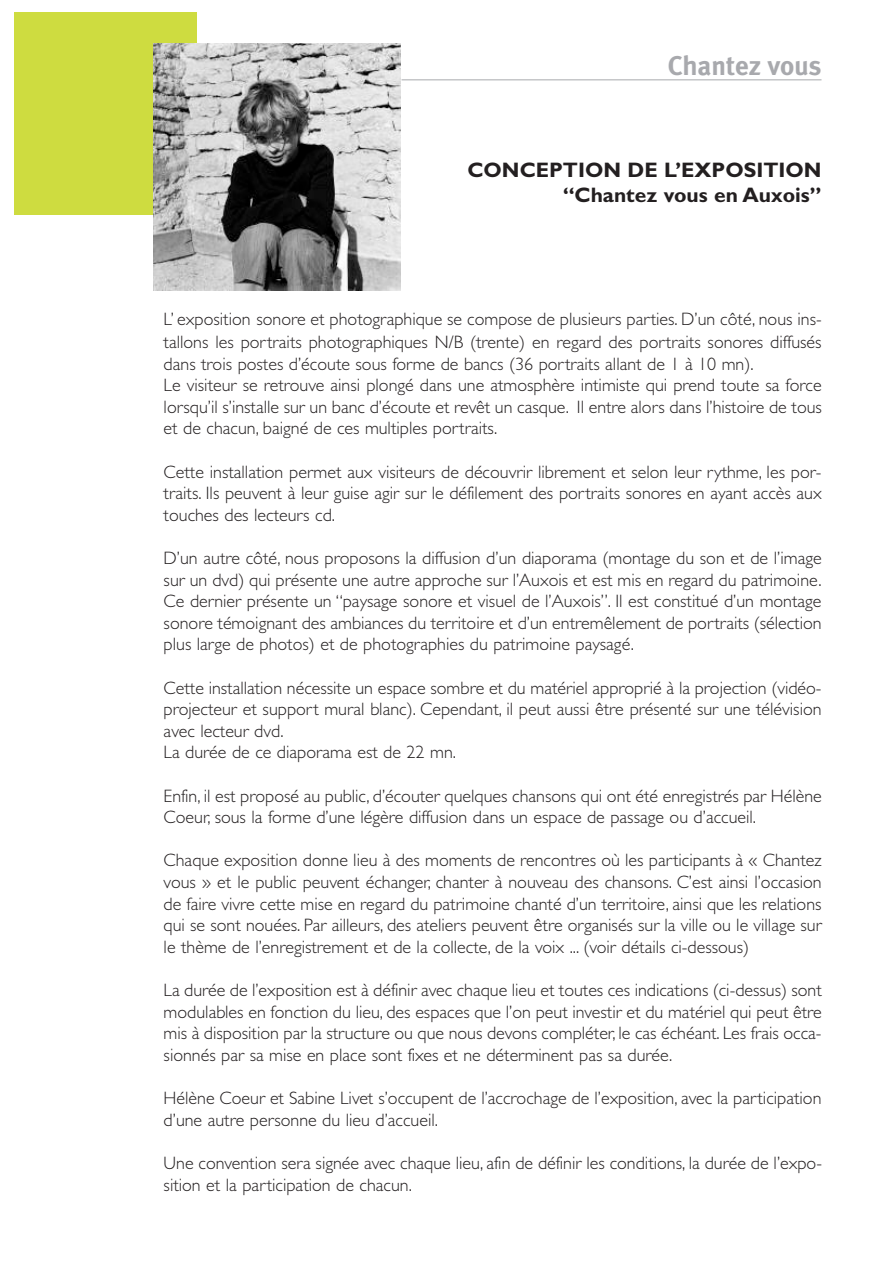
<style>
.page{position:relative;width:893px;height:1263px;background:#fff}
.page>*{position:absolute;margin:0;border:0;box-sizing:border-box;transform-origin:0 0}
.t1{font:700 27px "Meta Plus";color:#a8a9ad}
.t2{font:700 21px/25.2px "Gill Sans Std";color:#231f20;text-align:right}
.t3{font:300 18px/21.6px "Gill Sans Std";color:#231f20}
</style>
<div class="page">
<hr style="left:402px;top:79px;width:419px;height:1px;background:#a8a9ad">
<div style="left:14px;top:13px;width:183px;height:202px;background:#cedc40"></div>
<img style="left:153px;top:44px;width:247px;height:247px">
<h1 class="t1" style="left:668px;top:50px;width:155px">Chantez vous</h1>
<p class="t2" style="left:467px;top:157px;width:356px">CONCEPTION DE L’EXPOSITION “Chantez vous en Auxois”</p>
<p class="t3" style="left:164px;top:308px;width:660px">L’ exposition sonore et photographique se compose de plusieurs parties. D’un côté, nous ins&shy;tallons les portraits photographiques N/B (trente) en regard des portraits sonores diffusés dans trois postes d’écoute sous forme de bancs (36 portraits allant de 1 à 10 mn).<br>Le visiteur se retrouve ainsi plongé dans une atmosphère intimiste qui prend toute sa force lorsqu’il s’installe sur un banc d’écoute et revêt un casque. Il entre alors dans l’histoire de tous et de chacun, baigné de ces multiples portraits.</p>
<p class="t3" style="left:164px;top:461px;width:660px;text-align:justify">Cette installation permet aux visiteurs de découvrir librement et selon leur rythme, les por&shy;traits. Ils peuvent à leur guise agir sur le défilement des portraits sonores en ayant accès aux touches des lecteurs cd.</p>
<p class="t3" style="left:164px;top:547px;width:660px;text-align:justify">D’un autre côté, nous proposons la diffusion d’un diaporama (montage du son et de l’image sur un dvd) qui présente une autre approche sur l’Auxois et est mis en regard du patrimoine.<br>Ce dernier présente un “paysage sonore et visuel de l’Auxois”. Il est constitué d’un montage sonore témoignant des ambiances du territoire et d’un entremêlement de portraits (sélection plus large de photos) et de photographies du patrimoine paysagé.</p>
<p class="t3" style="left:164px;top:677px;width:659px">Cette installation nécessite un espace sombre et du matériel approprié à la projection (vidéo&shy;projecteur et support mural blanc). Cependant, il peut aussi être présenté sur une télévision avec lecteur dvd.<br>La durée de ce diaporama est de 22 mn.</p>
<p class="t3" style="left:164px;top:785px;width:660px">Enfin, il est proposé au public, d’écouter quelques chansons qui ont été enregistrés par Hélène<br>Coeur, sous la forme d’une légère diffusion dans un espace de passage ou d’accueil.</p>
<p class="t3" style="left:164px;top:850px;width:660px;text-align:justify">Chaque exposition donne lieu à des moments de rencontres où les participants à « Chantez vous » et le public peuvent échanger, chanter à nouveau des chansons. C’est ainsi l’occasion de faire vivre cette mise en regard du patrimoine chanté d’un territoire, ainsi que les relations qui se sont nouées. Par ailleurs, des ateliers peuvent être organisés sur la ville ou le village sur le thème de l’enregistrement et de la collecte, de la voix ... (voir détails ci-dessous)</p>
<p class="t3" style="left:164px;top:979px;width:660px;text-align:justify">La durée de l’exposition est à définir avec chaque lieu et toutes ces indications (ci-dessus) sont modulables en fonction du lieu, des espaces que l’on peut investir et du matériel qui peut être mis à disposition par la structure ou que nous devons compléter, le cas échéant. Les frais occa&shy;sionnés par sa mise en place sont fixes et ne déterminent pas sa durée.</p>
<p class="t3" style="left:164px;top:1087px;width:659px">Hélène Coeur et Sabine Livet s’occupent de l’accrochage de l’exposition, avec la participation d’une autre personne du lieu d’accueil.</p>
<p class="t3" style="left:164px;top:1152px;width:660px">Une convention sera signée avec chaque lieu, afin de définir les conditions, la durée de l’expo&shy;sition et la participation de chacun.</p>
</div>
